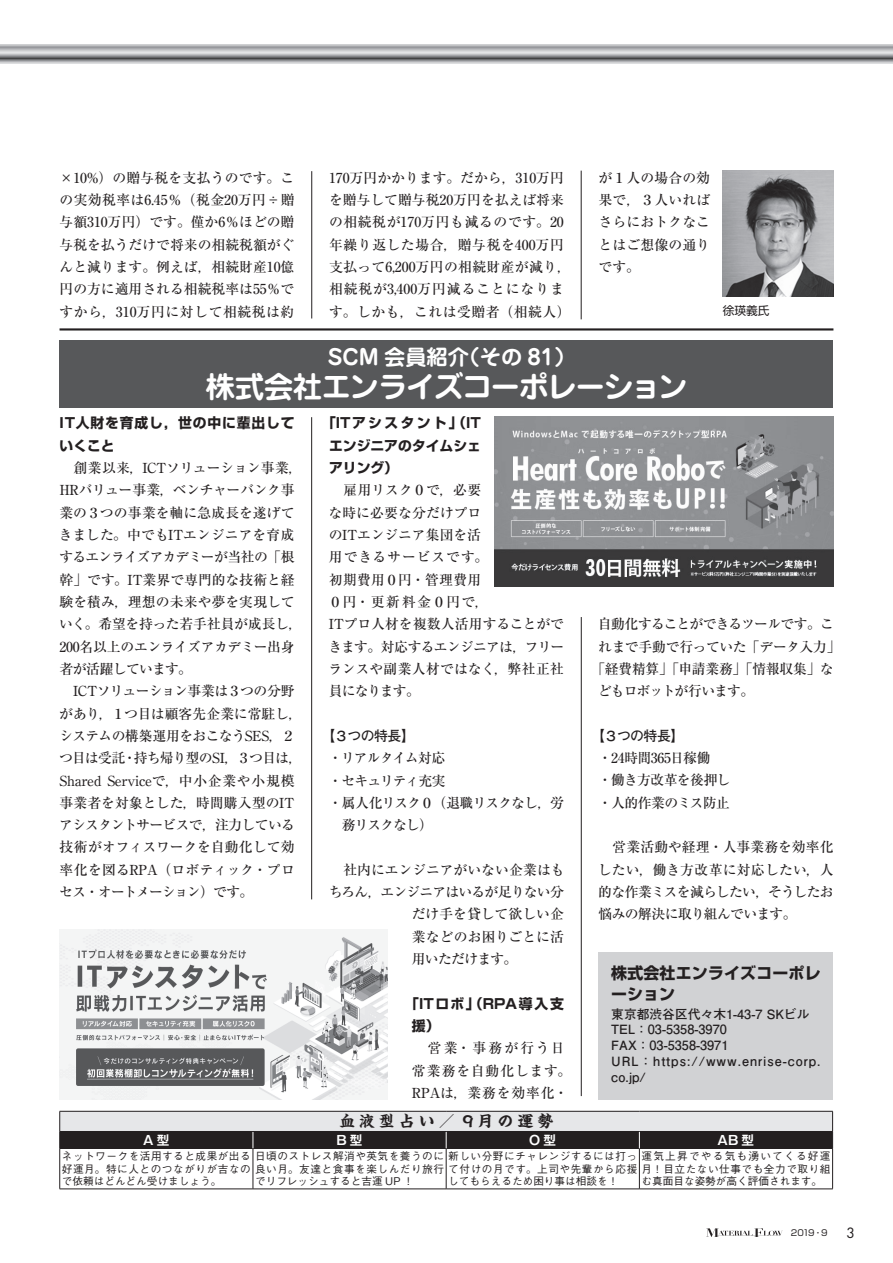
<style>
.page{position:relative;width:893px;height:1263px;background:#fff}
.page>*{position:absolute;margin:0;border:0;box-sizing:border-box;transform-origin:0 0}
.t1{font:700 29.7px "Jun 501 Pro";letter-spacing:-.05em;color:#fff}
.t2{font:700 21.3px "Jun 501 Pro";color:#fff}
.t3{font:700 15.9px/21.3px "Shin Go Pr 6";letter-spacing:.01em;color:#231f20}
.t4{font:700 15.9px "Kaisho MCBK1 Pro De";letter-spacing:.25em;color:#231f20}
.t5{font:500 13.8px/22.4px "Ryumin Pr 6";letter-spacing:-.005em;color:#231f20;text-align:justify}
.t6{font:500 13.8px/22.4px "Ryumin Pr 6";letter-spacing:.025em;color:#231f20}
.t7{font:700 13.8px/22.4px "Shin Go Pr 6";letter-spacing:.06em;color:#231f20}
.t8{font:500 13.8px "Ryumin Pr 6";letter-spacing:-.065em;color:#231f20}
.t9{font:500 13.8px/22.4px "Ryumin Pr 6";letter-spacing:.07em;color:#231f20}
.t10{font:500 13.8px/22.4px "Ryumin Pr 6";letter-spacing:-.04em;color:#231f20}
.t11{font:500 13.8px "Ryumin Pr 6";letter-spacing:-.05em;color:#231f20}
.t12{font:500 13.8px "Ryumin Pr 6";letter-spacing:-.06em;color:#231f20}
.t13{font:500 13.8px "Ryumin Pr 6";letter-spacing:-.03em;color:#231f20}
.t14{font:700 13.8px/22.4px "Shin Go Pr 6";letter-spacing:.09em;color:#231f20}
.t15{font:700 13.8px "Futo Go B101 Pr 6";letter-spacing:-.035em;color:#231f20}
.t16{font:500 13.8px "Ryumin Pr 6";letter-spacing:-.07em;color:#231f20}
.t17{font:13.8px "Futura";color:#231f20}
.t18{font:700 12.75px/15.9px "Futo Go B101 Pr 6";color:#231f20}
.t19{font:700 12.75px "Gothic MB101 Pr 6 De";color:#fff}
.t20{font:11.7px "Shin Go Pr 6";color:#231f20}
.t21{font:500 10.65px/12.8px "Gothic BBB Pr 6";color:#231f20;text-align:justify}
.t22{font:8.55px "Shin Go Pro";color:#231f20}
</style>
<div class="page">
<svg style="left:0;top:45px;width:893px;height:19px;background:#aaabad"></svg>
<svg style="left:706px;top:1228px;width:77px;height:9px"></svg>
<hr style="left:60px;top:1148px;width:193px;height:1px;background:#231f20">
<hr style="left:59px;top:1149px;width:1px;height:40px;background:#231f20">
<hr style="left:253px;top:1148px;width:193px;height:1px;background:#231f20">
<hr style="left:253px;top:1149px;width:1px;height:40px;background:#231f20">
<hr style="left:446px;top:1148px;width:193px;height:1px;background:#231f20">
<hr style="left:446px;top:1149px;width:1px;height:40px;background:#231f20">
<hr style="left:639px;top:1148px;width:194px;height:1px;background:#231f20">
<hr style="left:639px;top:1149px;width:1px;height:40px;background:#231f20">
<hr style="left:832px;top:1149px;width:1px;height:40px;background:#231f20">
<hr style="left:60px;top:1188px;width:193px;height:1px;background:#231f20">
<hr style="left:253px;top:1188px;width:193px;height:1px;background:#231f20">
<hr style="left:446px;top:1188px;width:193px;height:1px;background:#231f20">
<hr style="left:639px;top:1188px;width:194px;height:1px;background:#231f20">
<svg style="left:59px;top:1111px;width:774px;height:37px;background:#8a898a"></svg>
<hr style="left:60px;top:1131px;width:193px;height:1px;background:#231f20">
<hr style="left:253px;top:1131px;width:193px;height:1px;background:#231f20">
<hr style="left:446px;top:1131px;width:193px;height:1px;background:#231f20">
<hr style="left:639px;top:1131px;width:194px;height:1px;background:#231f20">
<hr style="left:311px;top:417px;width:1px;height:482px;background:#231f20">
<hr style="left:581px;top:617px;width:1px;height:479px;background:#231f20">
<div style="left:60px;top:340px;width:773px;height:68px;background:#57585a"></div>
<hr style="left:60px;top:328px;width:773px;height:2px;background:#231f20">
<div style="left:598px;top:952px;width:235px;height:148px;background:#d1d2d4"></div>
<hr style="left:311px;top:171px;width:1px;height:147px;background:#231f20">
<hr style="left:581px;top:171px;width:1px;height:148px;background:#231f20">
<img style="left:723px;top:171px;width:110px;height:125px">
<img style="left:60px;top:930px;width:327px;height:170px">
<img style="left:495px;top:416px;width:338px;height:170px">
<p class="t5" style="left:60px;top:166px;width:236px">×10%）の贈与税を支払うのです。この実効税率は6.45％（税金20万円÷贈与額310万円）です。僅か6％ほどの贈与税を払うだけで将来の相続税額がぐんと減ります。例えば，相続財産10億円の方に適用される相続税率は55％ですから，310万円に対して相続税は約</p>
<p class="t6" style="left:329px;top:166px;width:243px">170万円かかります。だから，310万円を贈与して贈与税20万円を払えば将来の相続税が170万円も減るのです。20年繰り返した場合，贈与税を400万円支払って6,200万円の相続財産が減り，相続税が3,400万円減ることになります。しかも，これは受贈者（相続人）</p>
<p class="t5" style="left:598px;top:166px;width:113px">が１人の場合の効果で，３人いればさらにおトクなことはご想像の通りです。</p>
<h2 class="t2" style="left:328px;top:340px;width:249px">SCM 会員紹介（その 81）</h2>
<h1 class="t1" style="left:206px;top:363px;width:484px">株式会社エンライズコーポレーション</h1>
<p class="t20" style="left:723px;top:301px;width:48px">徐瑛義氏</p>
<p class="t7" style="left:60px;top:412px;width:236px">IT人財を育成し，世の中に輩出していくこと</p>
<p class="t5" style="left:59px;top:456px;width:245px;text-align:left">　創業以来，ICTソリューション事業，<br>HRバリュー事業，ベンチャーバンク事業の３つの事業を軸に急成長を遂げてきました。中でもITエンジニアを育成するエンライズアカデミーが当社の「根幹」です。IT業界で専門的な技術と経験を積み，理想の未来や夢を実現していく。希望を持った若手社員が成長し，<br>200名以上のエンライズアカデミー出身者が活躍しています。<br>　ICTソリューション事業は３つの分野があり，１つ目は顧客先企業に常駐し，システムの構築運用をおこなうSES，２つ目は受託・持ち帰り型のSI，３つ目は，<br>Shared Serviceで，中小企業や小規模事業者を対象とした，時間購入型のITアシスタントサービスで，注力している技術がオフィスワークを自動化して効率化を図るRPA（ロボティック・プロセス・オートメーション）です。</p>
<p class="t7" style="left:329px;top:412px;width:154px;text-align:justify;text-indent:-7px">「ITアシスタント」（ITエンジニアのタイムシェアリング）</p>
<p class="t5" style="left:328px;top:478px;width:237px;text-align:left">　雇用リスク０で，必要<br>な時に必要な分だけプロ<br>のITエンジニア集団を活<br>用できるサービスです。<br>初期費用０円・管理費用<br>０円・更新料金０円で，<br>ITプロ人材を複数人活用することができます。対応するエンジニアは，フリーランスや副業人材ではなく，弊社正社員になります。</p>
<p class="t15" style="left:322px;top:725px;width:95px">【３つの特長】</p>
<p class="t8" style="left:329px;top:747px;width:118px">・リアルタイム対応</p>
<p class="t16" style="left:329px;top:769px;width:118px">・セキュリティ充実</p>
<p class="t8" style="left:329px;top:792px;width:237px">・属人化リスク０（退職リスクなし，労</p>
<p class="t5" style="left:342px;top:813px;width:93px">務リスクなし）</p>
<p class="t5" style="left:329px;top:858px;width:237px">　社内にエンジニアがいない企業はも</p>
<p class="t12" style="left:329px;top:881px;width:237px">ちろん，エンジニアはいるが足りない分</p>
<p class="t5" style="left:412px;top:902px;width:154px">だけ手を貸して欲しい企</p>
<p class="t5" style="left:412px;top:925px;width:154px">業などのお困りごとに活</p>
<p class="t11" style="left:412px;top:948px;width:107px">用いただけます。</p>
<p class="t14" style="left:412px;top:992px;width:153px;text-indent:-7px">「ITロボ」（RPA導入支援）</p>
<p class="t9" style="left:412px;top:1036px;width:161px">　営業・事務が行う日常業務を自動化します。<br>RPAは，業務を効率化・</p>
<p class="t4" style="left:339px;top:1108px;width:216px">血液型占い／ 9月の運勢</p>
<p class="t11" style="left:598px;top:613px;width:237px">自動化することができるツールです。こ</p>
<p class="t13" style="left:598px;top:635px;width:244px">れまで手動で行っていた「データ入力」</p>
<p class="t5" style="left:591px;top:657px;width:244px">「経費精算」「申請業務」「情報収集」な</p>
<p class="t8" style="left:598px;top:680px;width:158px">どもロボットが行います。</p>
<p class="t15" style="left:591px;top:724px;width:95px">【３つの特長】</p>
<p class="t10" style="left:598px;top:746px;width:134px">・24時間365日稼働<br>・働き方改革を後押し・人的作業のミス防止</p>
<p class="t5" style="left:598px;top:835px;width:237px">　営業活動や経理・人事業務を効率化したい，働き方改革に対応したい，人的な作業ミスを減らしたい，そうしたお悩みの解決に取り組んでいます。</p>
<p class="t3" style="left:611px;top:962px;width:211px">株式会社エンライズコーポレーション</p>
<p class="t18" style="left:611px;top:1005px;width:211px">東京都渋谷区代々木1-43-7 SKビル<br>TEL：03-5358-3970<br>FAX：03-5358-3971<br>URL：https://www.enrise-corp. co.jp/</p>
<p class="t19" style="left:143px;top:1129px;width:28px">A 型</p>
<p class="t19" style="left:336px;top:1129px;width:28px">B 型</p>
<p class="t19" style="left:529px;top:1129px;width:29px">O型</p>
<p class="t19" style="left:718px;top:1129px;width:38px">AB 型</p>
<p class="t21" style="left:62px;top:1149px;width:770px">ネットワークを活用すると成果が出る日頃のストレス解消や英気を養うのに新しい分野にチャレンジするには打っ運気上昇でやる気も湧いてくる好運好運月。特に人とのつながりが吉なの良い月。友達と食事を楽しんだり旅行て付けの月です。上司や先輩から応援月！目立たない仕事でも全力で取り組で依頼はどんどん受けましょう。</p>
<p class="t21" style="left:255px;top:1174px;width:160px">でリフレッシュすると吉運 UP ！</p>
<p class="t21" style="left:448px;top:1174px;width:172px">してもらえるため困り事は相談を！</p>
<p class="t21" style="left:641px;top:1174px;width:182px">む真面目な姿勢が高く評価されます。</p>
<p class="t22" style="left:791px;top:1226px;width:38px">2019・9</p>
<p class="t17" style="left:846px;top:1223px;width:10px">3</p>
</div>
